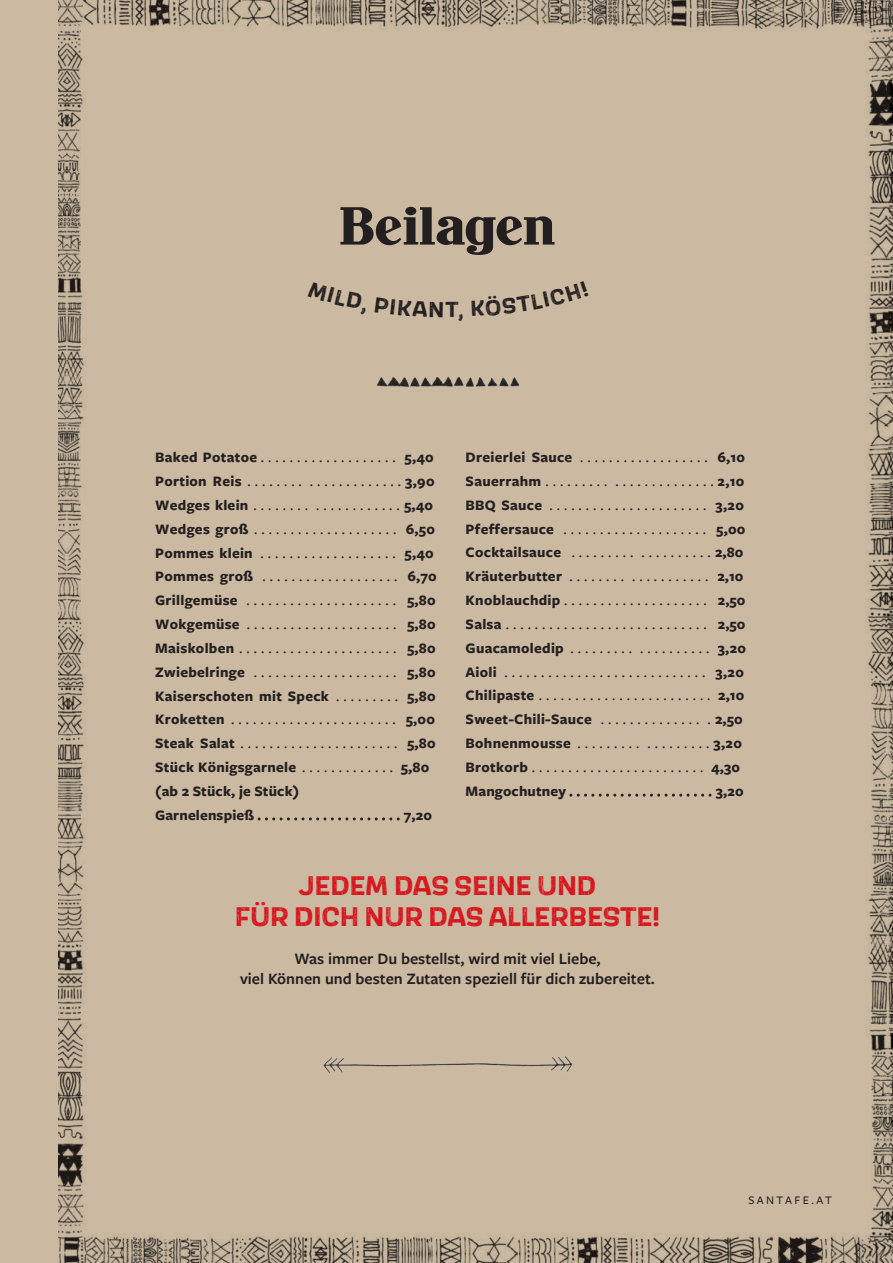
<style>
.page{position:relative;width:893px;height:1263px;background:#cbbaa1}
.page>*{position:absolute;margin:0;border:0;box-sizing:border-box;transform-origin:0 0}
.t1{font:500 53.4px "John Hancock CP";letter-spacing:-.02em;color:#231f20}
.t2{font:700 27.9px/31px "Scarlet Wood";letter-spacing:-.01em;color:#d7171f;text-align:center}
.t3{font:700 22.5px "Scarlet Wood";color:#231f20}
.t4{font:600 16.5px/19.6px "Freight Sans Pro";color:#231f20;text-align:center}
.t5{font:500 15px/23.9px "Freight Sans Pro";color:#231f20}
.t6{font:500 12px "Freight Sans Pro";letter-spacing:.2em;color:#231f20}
.s1{font-weight:700}
</style>
<div class="page">
<img style="left:58px;top:0;width:834px;height:1262px">
<img style="left:854px;top:1px;width:38px;height:1262px">
<img style="left:376px;top:373px;width:143px;height:18px">
<img style="left:312px;top:1050px;width:276px;height:30px">
<svg style="left:308px;top:282px;width:58px;height:32px"></svg>
<svg style="left:375px;top:297px;width:68px;height:20px"></svg>
<svg style="left:458px;top:314px;width:5px;height:7px"></svg>
<svg style="left:472px;top:281px;width:117px;height:35px"></svg>
<h1 class="t1" style="left:339px;top:206px;width:218px">Beilagen</h1>
<h3 class="t3" style="left:445px;top:297px;width:15px">T</h3>
<p class="t5" style="left:155px;top:446px;width:283px"><span class="s1">Baked Potatoe</span>................... <span class="s1">5,40<br>Portion Reis</span> ........ .............<span class="s1">3,90<br>Wedges klein</span>........ ............<span class="s1">5,40<br>Wedges groß</span>.................... <span class="s1">6,50<br>Pommes klein</span> ................... <span class="s1">5,40<br>Pommes groß</span> ................... <span class="s1">6,70<br>Grillgemüse</span> ..................... <span class="s1">5,80<br>Wokgemüse</span> ..................... <span class="s1">5,80<br>Maiskolben</span>...................... <span class="s1">5,80<br>Zwiebelringe</span> .................... <span class="s1">5,80<br>Kaiserschoten mit Speck</span> . . . . . . . . . <span class="s1">5,80<br>Kroketten</span> ....................... <span class="s1">5,00<br>Steak Salat</span>...................... <span class="s1">5,80<br>Stück Königsgarnele</span> . . . . . . . . . . . . . <span class="s1">5,80 (ab 2 Stück, je Stück)<br>Garnelenspieß</span> ....................<span class="s1">7,20</span></p>
<p class="t5" style="left:466px;top:446px;width:282px"><span class="s1">Dreierlei Sauce</span> .................. <span class="s1">6,10<br>Sauerrahm</span>......... ..............<span class="s1">2,10<br>BBQ Sauce</span> ...................... <span class="s1">3,20<br>Pfeffersauce</span> .................... <span class="s1">5,00<br>Cocktailsauce</span> ......... ..........<span class="s1">2,80<br>Kräuterbutter</span> ........ ........... <span class="s1">2,10<br>Knoblauchdip</span>.................... <span class="s1">2,50<br>Salsa</span>............................ <span class="s1">2,50<br>Guacamoledip</span> ......... .......... <span class="s1">3,20<br>Aioli</span> ............................ <span class="s1">3,20<br>Chilipaste</span>........................ <span class="s1">2,10<br>Sweet-Chili-Sauce</span> . . . . . . . . . . . . . . . <span class="s1">2,50<br>Bohnenmousse</span> ......... .........<span class="s1">3,20<br>Brotkorb</span> ........................ <span class="s1">4,30<br>Mangochutney</span> ....................<span class="s1">3,20</span></p>
<h2 class="t2" style="left:235px;top:870px;width:427px">JEDEM DAS SEINE UND<br>FÜR DICH NUR DAS ALLERBESTE!</h2>
<p class="t4" style="left:240px;top:949px;width:416px">Was immer Du bestellst, wird mit viel Liebe,<br>viel Können und besten Zutaten speziell für dich zubereitet.</p>
<p class="t6" style="left:748px;top:1194px;width:85px">SANTAFE.AT</p>
</div>
